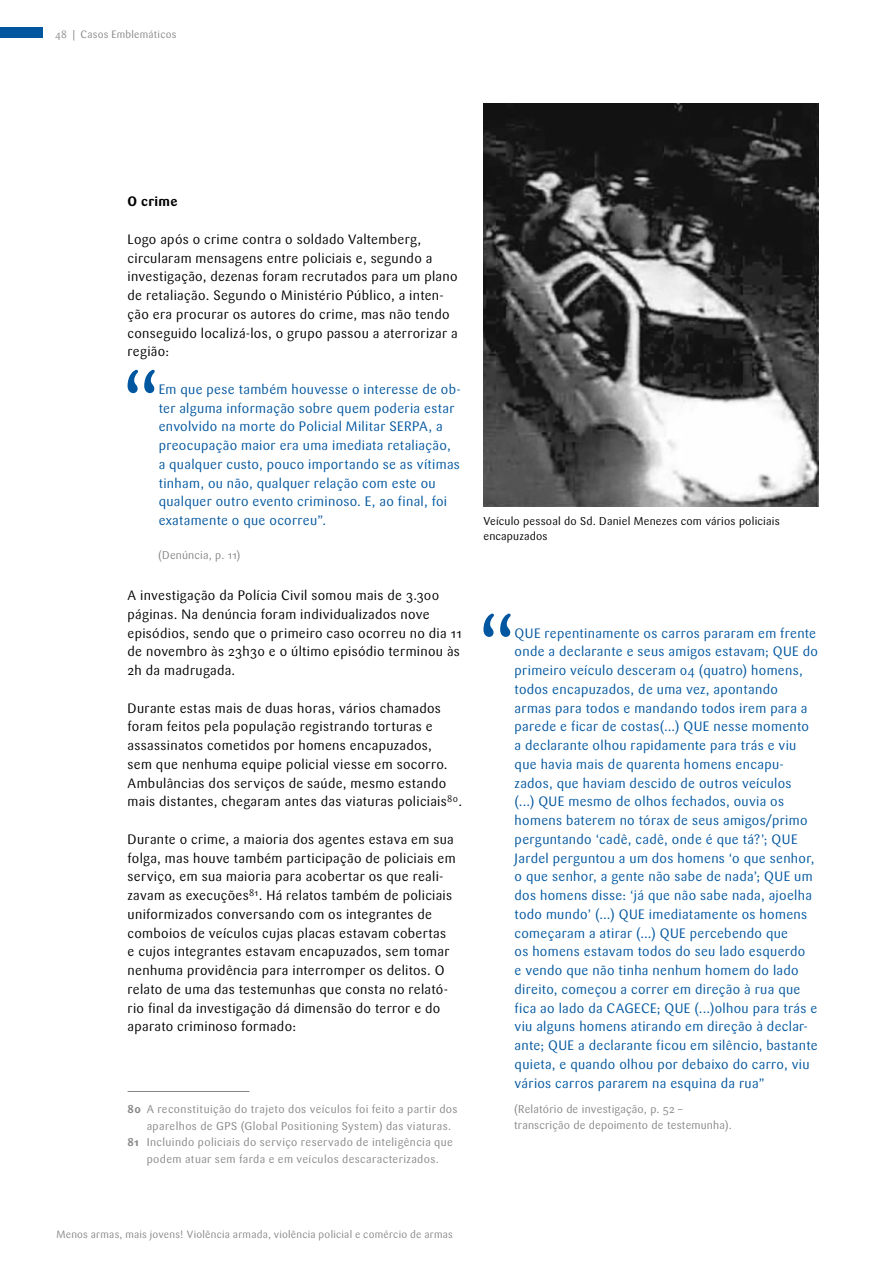
<style>
.page{position:relative;width:893px;height:1263px;background:#fff}
.page>*{position:absolute;margin:0;border:0;box-sizing:border-box;transform-origin:0 0}
._03_zitat{font:93.15px "Sari OT";color:#00569f}
._03_zitat-2{font:13.5px/18.8px "Sari OT";letter-spacing:.025em;color:#00569f}
._03_copytext{font:13.5px/18.8px "Sari OT";letter-spacing:.025em;color:#000}
._01_head_04{font:700 13.5px "Sari OT";letter-spacing:.025em;color:#000}
.Fußnote_zweistellig{font:11.25px/16.5px "Sari OT";letter-spacing:.035em;color:#878787}
._03_zitat-autor{font:11.25px/16.5px "Sari OT";letter-spacing:.015em;color:#878787}
._03_BU{font:11.25px/15px "Sari OT";letter-spacing:.015em;color:#000}
.t1{font:10.5px "Sari OT";letter-spacing:.025em;color:#878787}
.s1{font-weight:700}
</style>
<div class="page">
<div style="left:0;top:27px;width:43px;height:11px;background:#00569f"></div>
<hr style="left:128px;top:1091px;width:122px;height:1px;background:#878787">
<img style="left:483px;top:103px;width:335px;height:403px">
<p class="t1" style="left:55px;top:27px;width:123px">48 | Casos Emblemáticos</p>
<p class="_01_head_04" style="left:128px;top:193px;width:52px">O crime</p>
<p class="_03_copytext" style="left:128px;top:230px;width:332px">Logo após o crime contra o soldado Valtemberg, circularam mensagens entre policiais e, segundo a investigação, dezenas foram recrutados para um plano de retaliação. Segundo o Ministério Público, a inten&shy;ção era procurar os autores do crime, mas não tendo conseguido localizá-los, o grupo passou a aterrorizar a região:</p>
<p class="_03_zitat" style="left:121px;top:344px;width:42px">“</p>
<p class="_03_zitat-2" style="left:159px;top:380px;width:304px">Em que pese também houvesse o interesse de ob&shy;ter alguma informação sobre quem poderia estar envolvido na morte do Policial Militar SERPA, a preocupação maior era uma imediata retaliação,<br>a qualquer custo, pouco importando se as vítimas tinham, ou não, qualquer relação com este ou qualquer outro evento criminoso. E, ao final, foi exatamente o que ocorreu”.</p>
<p class="_03_zitat-autor" style="left:158px;top:546px;width:84px">(Denúncia, p. 11)</p>
<p class="_03_copytext" style="left:128px;top:586px;width:336px">A investigação da Polícia Civil somou mais de 3.300 páginas. Na denúncia foram individualizados nove episódios, sendo que o primeiro caso ocorreu no dia 11 de novembro às 23h30 e o último episódio terminou às 2h da madrugada.</p>
<p class="_03_copytext" style="left:128px;top:698px;width:336px">Durante estas mais de duas horas, vários chamados foram feitos pela população registrando torturas e assassinatos cometidos por homens encapuzados,<br>sem que nenhuma equipe policial viesse em socorro.<br>Ambulâncias dos serviços de saúde, mesmo estando mais distantes, chegaram antes das viaturas policiais<sup>80</sup>.</p>
<p class="_03_copytext" style="left:128px;top:830px;width:330px">Durante o crime, a maioria dos agentes estava em sua folga, mas houve também participação de policiais em serviço, em sua maioria para acobertar os que reali&shy;zavam as execuções<sup>81</sup>. Há relatos também de policiais uniformizados conversando com os integrantes de comboios de veículos cujas placas estavam cobertas e cujos integrantes estavam encapuzados, sem tomar nenhuma providência para interromper os delitos. O relato de uma das testemunhas que consta no relató&shy;rio final da investigação dá dimensão do terror e do aparato criminoso formado:</p>
<p class="Fußnote_zweistellig" style="left:147px;top:1101px;width:312px;text-indent:-19px"><span class="s1">80</span> A reconstituição do trajeto dos veículos foi feito a partir dos aparelhos de GPS (Global Positioning System) das viaturas.</p>
<p class="Fußnote_zweistellig" style="left:128px;top:1134px;width:327px;text-align:center"><span class="s1">81</span> Incluindo policiais do serviço reservado de inteligência que podem atuar sem farda e em veículos descaracterizados.</p>
<p class="_03_BU" style="left:483px;top:513px;width:298px">Veículo pessoal do Sd. Daniel Menezes com vários policiais encapuzados</p>
<p class="_03_zitat" style="left:477px;top:587px;width:42px">“</p>
<p class="_03_zitat-2" style="left:515px;top:623px;width:305px">QUE repentinamente os carros pararam em frente onde a declarante e seus amigos estavam; QUE do primeiro veículo desceram 04 (quatro) homens, todos encapuzados, de uma vez, apontando<br>armas para todos e mandando todos irem para a parede e ficar de costas(...) QUE nesse momento a declarante olhou rapidamente para trás e viu que havia mais de quarenta homens encapu&shy;zados, que haviam descido de outros veículos<br>(...) QUE mesmo de olhos fechados, ouvia os homens baterem no tórax de seus amigos/primo perguntando ‘cadê, cadê, onde é que tá?’; QUE Jardel perguntou a um dos homens ‘o que senhor, o que senhor, a gente não sabe de nada’; QUE um dos homens disse: ‘já que não sabe nada, ajoelha todo mundo’ (...) QUE imediatamente os homens começaram a atirar (...) QUE percebendo que<br>os homens estavam todos do seu lado esquerdo<br>e vendo que não tinha nenhum homem do lado direito, começou a correr em direção à rua que fica ao lado da CAGECE; QUE (...)olhou para trás e viu alguns homens atirando em direção à declar&shy;ante; QUE a declarante ficou em silêncio, bastante quieta, e quando olhou por debaixo do carro, viu vários carros pararem na esquina da rua”</p>
<p class="_03_zitat-autor" style="left:514px;top:1100px;width:219px">(Relatório de investigação, p. 52 – transcrição de depoimento de testemunha).</p>
<p class="t1" style="left:56px;top:1227px;width:398px">Menos armas, mais jovens! Violência armada, violência policial e comércio de armas</p>
</div>
